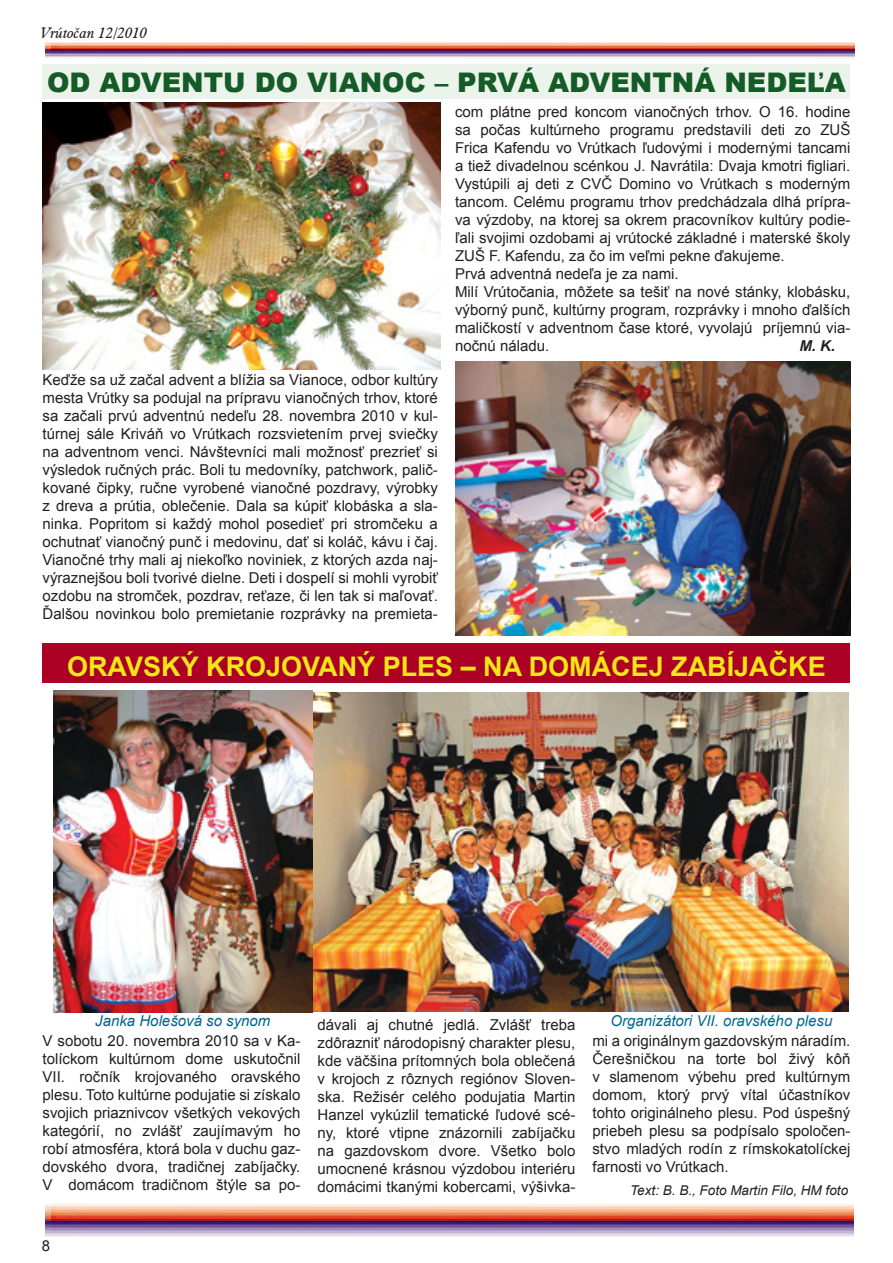
<style>
.page{position:relative;width:893px;height:1263px;background:#fff}
.page>*{position:absolute;margin:0;border:0;box-sizing:border-box;transform-origin:0 0}
.t1{font:700 27px "Arial";color:#f2e618}
.t2{font:900 27px "Arial";color:#145b28}
.t3{font:15px/18px "Arial";color:#231f20;text-align:justify}
.t4{font:italic 15px "Arial";color:#006991}
.t5{font:italic 15px "Arial";color:#00658e}
.t6{font:italic 15px "Aldine 721 CE";color:#231f20}
.t7{font:italic 700 15px "Arial";color:#231f20}
.t8{font:italic 13.5px "Arial";color:#231f20}
</style>
<div class="page">
<img style="left:45px;top:1204px;width:808px;height:33px">
<img style="left:46px;top:42px;width:808px;height:17px">
<div style="left:43px;top:643px;width:807px;height:39px;background:#ac0024"></div>
<div style="left:43px;top:64px;width:807px;height:34px;background:#ecf3ea"></div>
<img style="left:43px;top:102px;width:397px;height:268px">
<img style="left:53px;top:691px;width:795px;height:321px">
<img style="left:455px;top:361px;width:395px;height:274px">
<p class="t6" style="left:40px;top:24px;width:109px">Vrútoèan 12/2010</p>
<h1 class="t2" style="left:47px;top:62px;width:800px">OD ADVENTU DO VIANOC – PRVÁ ADVENTNÁ NEDEĽA</h1>
<p class="t3" style="left:43px;top:371px;width:397px">Keďže sa už začal advent a blížia sa Vianoce, odbor kultúry mesta Vrútky sa podujal na prípravu vianočných trhov, ktoré sa začali prvú adventnú nedeľu 28. novembra 2010 v kul&shy;túrnej sále Kriváň vo Vrútkach rozsvietením prvej sviečky na adventnom venci. Návštevníci mali možnosť prezrieť si výsledok ručných prác. Boli tu medovníky, patchwork, palič&shy;kované čipky, ručne vyrobené vianočné pozdravy, výrobky z dreva a prútia, oblečenie. Dala sa kúpiť klobáska a sla&shy;ninka. Popritom si každý mohol posedieť pri stromčeku a ochutnať vianočný punč i medovinu, dať si koláč, kávu i čaj.<br>Vianočné trhy mali aj niekoľko noviniek, z ktorých azda naj&shy;výraznejšou boli tvorivé dielne. Deti i dospelí si mohli vyrobiť ozdobu na stromček, pozdrav, reťaze, či len tak si maľovať.<br>Ďalšou novinkou bolo premietanie rozprávky na premieta-</p>
<p class="t3" style="left:455px;top:103px;width:397px;text-align:left">com plátne pred koncom vianočných trhov. O 16. hodine sa počas kultúrneho programu predstavili deti zo ZUŠ Frica Kafendu vo Vrútkach ľudovými i modernými tancami a tiež divadelnou scénkou J. Navrátila: Dvaja kmotri figliari.<br>Vystúpili aj deti z CVČ Domino vo Vrútkach s moderným tancom. Celému programu trhov predchádzala dlhá prípra&shy;va výzdoby, na ktorej sa okrem pracovníkov kultúry podie&shy;ľali svojimi ozdobami aj vrútocké základné i materské školy ZUŠ F. Kafendu, za čo im veľmi pekne ďakujeme.<br>Prvá adventná nedeľa je za nami.<br>Milí Vrútočania, môžete sa tešiť na nové stánky, klobásku, výborný punč, kultúrny program, rozprávky i mnoho ďalších maličkostí v adventnom čase ktoré, vyvolajú príjemnú via&shy;nočnú náladu.</p>
<p class="t7" style="left:799px;top:336px;width:37px">M. K.</p>
<h1 class="t1" style="left:67px;top:648px;width:760px">ORAVSKÝ KROJOVANÝ PLES – NA DOMÁCEJ ZABÍJAČKE</h1>
<p class="t5" style="left:95px;top:1011px;width:177px">Janka Holešová so synom</p>
<p class="t4" style="left:611px;top:1010px;width:223px">Organizátori VII. oravského plesu</p>
<p class="t3" style="left:317px;top:1015px;width:259px">dávali aj chutné jedlá. Zvlášť treba zdôrazniť národopisný charakter plesu, kde väčšina prítomných bola oblečená v krojoch z rôznych regiónov Sloven&shy;ska. Režisér celého podujatia Martin Hanzel vykúzlil tematické ľudové scé&shy;ny, ktoré vtipne znázornili zabíjačku na gazdovskom dvore. Všetko bolo umocnené krásnou výzdobou interiéru domácimi tkanými kobercami, výšivka-</p>
<p class="t3" style="left:592px;top:1032px;width:259px">mi a originálnym gazdovským náradím.<br>Čerešničkou na torte bol živý kôň v slamenom výbehu pred kultúrnym domom, ktorý prvý vítal účastníkov tohto originálneho plesu. Pod úspešný priebeh plesu sa podpísalo spoločen&shy;stvo mladých rodín z rímskokatolíckej farnosti vo Vrútkach.</p>
<p class="t3" style="left:43px;top:1032px;width:259px">V sobotu 20. novembra 2010 sa v Ka&shy;tolíckom kultúrnom dome uskutočnil VII. ročník krojovaného oravského plesu. Toto kultúrne podujatie si získalo svojich priaznivcov všetkých vekových kategórií, no zvlášť zaujímavým ho robí atmosféra, ktorá bola v duchu gaz&shy;dovského dvora, tradičnej zabíjačky.<br>V domácom tradičnom štýle sa po-</p>
<p class="t8" style="left:630px;top:1181px;width:219px">Text: B. B., Foto Martin Filo, HM foto</p>
<p class="t3" style="left:42px;top:1236px;width:10px">8</p>
</div>
